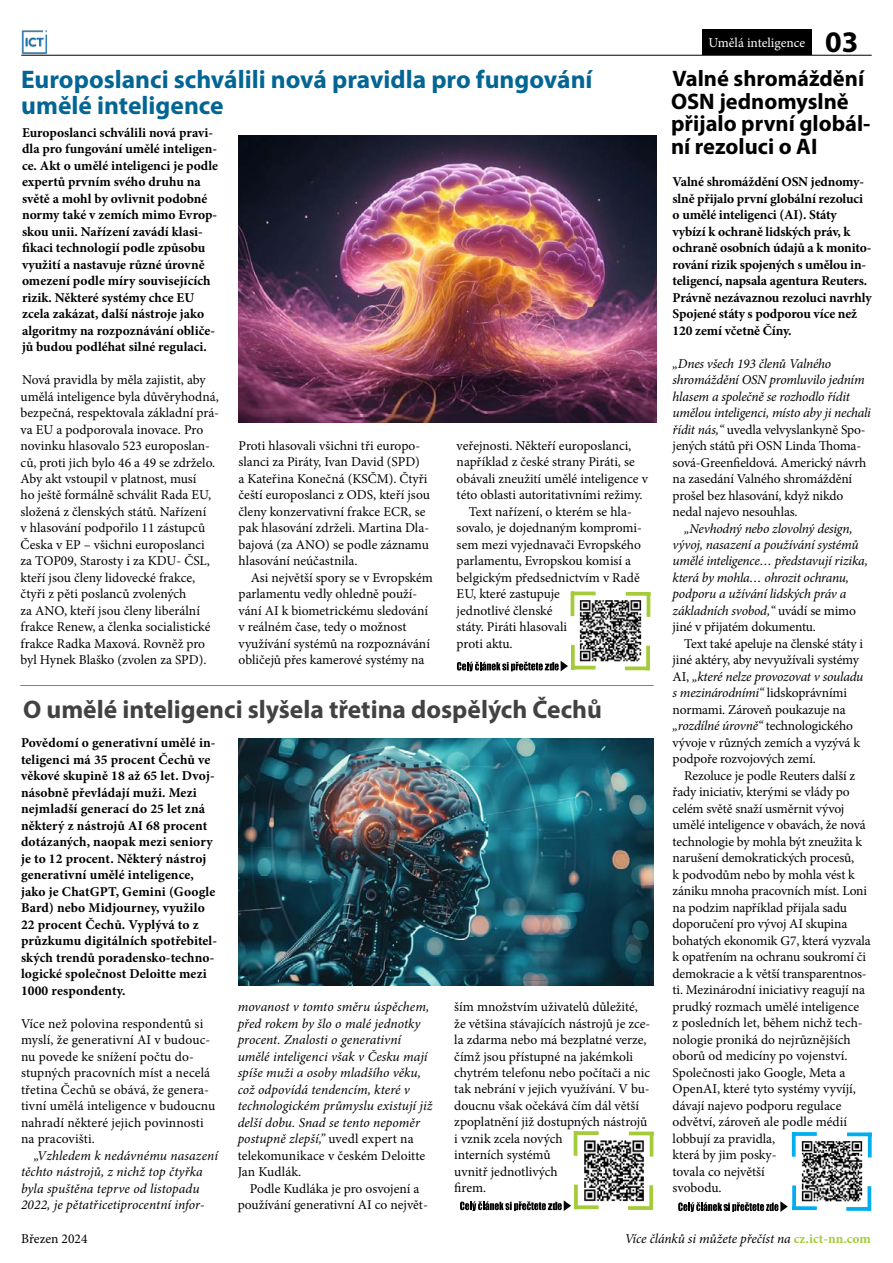
<style>
.page{position:relative;width:893px;height:1263px;background:#fff}
.page>*{position:absolute;margin:0;border:0;box-sizing:border-box;transform-origin:0 0}
.t1{font:700 30px "Myriad Pro";color:#000}
.t2{font:700 25.5px/25.5px "Myriad Pro";color:#026594}
.t3{font:700 25.5px "Myriad Pro";color:#424242}
.t4{font:700 22.5px/22.5px "Myriad Pro";color:#000}
.t5{font:13.5px/16.5px "Minion Pro";letter-spacing:-.005em;color:#000}
.t6{font:700 13.5px/16.5px "Minion Pro";color:#000}
.t7{font:italic 13.5px/16.5px "Minion Pro";color:#000}
.t8{font:italic 13.5px/16.5px "Minion Pro";letter-spacing:-.02em;color:#000}
.t9{font:13.5px "Minion Pro";letter-spacing:-.005em;color:#fff}
.s1{font-style:normal}
.s2{font-style:italic}
.s3{font-weight:700;font-style:normal;color:#a4cb39}
</style>
<div class="page">
<hr style="left:21px;top:55px;width:851px;height:1px;background:#000">
<div style="left:702px;top:29px;width:110px;height:26px;background:#000"></div>
<svg style="left:796px;top:1132px;width:21px;height:4px"></svg>
<svg style="left:792px;top:1132px;width:4px;height:25px"></svg>
<svg style="left:796px;top:1206px;width:21px;height:4px"></svg>
<svg style="left:792px;top:1185px;width:4px;height:25px"></svg>
<svg style="left:847px;top:1132px;width:25px;height:4px"></svg>
<svg style="left:868px;top:1133px;width:4px;height:24px"></svg>
<svg style="left:846px;top:1207px;width:21px;height:4px"></svg>
<svg style="left:867px;top:1186px;width:4px;height:25px"></svg>
<svg style="left:678px;top:1201px;width:110px;height:11px"></svg>
<img style="left:801px;top:1141px;width:62px;height:61px">
<img style="left:21px;top:30px;width:26px;height:24px">
<hr style="left:20px;top:685px;width:634px;height:1px;background:#00aeef">
<svg style="left:577px;top:1131px;width:22px;height:4px"></svg>
<hr style="left:574px;top:1131px;width:3px;height:25px;background:#a4cb39">
<svg style="left:578px;top:1205px;width:21px;height:4px"></svg>
<svg style="left:574px;top:1184px;width:4px;height:25px"></svg>
<svg style="left:629px;top:1131px;width:24px;height:4px"></svg>
<hr style="left:650px;top:1132px;width:3px;height:24px;background:#a4cb39">
<svg style="left:628px;top:1206px;width:21px;height:4px"></svg>
<svg style="left:649px;top:1185px;width:4px;height:25px"></svg>
<svg style="left:460px;top:1200px;width:111px;height:11px"></svg>
<img style="left:584px;top:1140px;width:60px;height:62px">
<svg style="left:574px;top:591px;width:22px;height:4px"></svg>
<hr style="left:571px;top:591px;width:3px;height:25px;background:#a4cb39">
<hr style="left:571px;top:666px;width:25px;height:3px;background:#a4cb39">
<svg style="left:571px;top:645px;width:4px;height:21px"></svg>
<svg style="left:626px;top:592px;width:21px;height:4px"></svg>
<hr style="left:647px;top:592px;width:3px;height:25px;background:#a4cb39">
<svg style="left:625px;top:666px;width:21px;height:4px"></svg>
<svg style="left:646px;top:646px;width:4px;height:24px"></svg>
<svg style="left:457px;top:661px;width:111px;height:10px"></svg>
<img style="left:579px;top:600px;width:63px;height:62px">
<img style="left:239px;top:738px;width:415px;height:247px">
<img style="left:239px;top:136px;width:418px;height:286px">
<h2 class="t2" style="left:21px;top:66px;width:573px">Europoslanci schválili nová pravidla pro fungování umělé inteligence</h2>
<p class="t6" style="left:22px;top:124px;width:198px">Europoslanci schválili nová pravi&shy;dla pro fungování umělé inteligen&shy;ce. Akt o umělé inteligenci je podle expertů prvním svého druhu na světě a mohl by ovlivnit podobné normy také v zemích mimo Evrop&shy;skou unii. Nařízení zavádí klasi&shy;fikaci technologií podle způsobu využití a nastavuje různé úrovně omezení podle míry souvisejících rizik. Některé systémy chce EU zcela zakázat, další nástroje jako algoritmy na rozpoznávání obliče&shy;jů budou podléhat silné regulaci.</p>
<p class="t5" style="left:21px;top:371px;width:200px">Nová pravidla by měla zajistit, aby umělá inteligence byla důvěryhodná, bezpečná, respektovala základní prá&shy;va EU a podporovala inovace. Pro novinku hlasovalo 523 europoslan&shy;ců, proti jich bylo 46 a 49 se zdrželo.<br>Aby akt vstoupil v platnost, musí<br>ho ještě formálně schválit Rada EU, složená z členských států. Nařízení<br>v hlasování podpořilo 11 zástupců Česka v EP – všichni europoslanci za TOP09, Starosty i za KDU- ČSL, kteří jsou členy lidovecké frakce, čtyři z pěti poslanců zvolených<br>za ANO, kteří jsou členy liberální frakce Renew, a členka socialistické frakce Radka Maxová. Rovněž pro byl Hynek Blaško (zvolen za SPD).</p>
<p class="t5" style="left:457px;top:437px;width:176px">veřejnosti. Někteří europoslanci,</p>
<p class="t5" style="left:457px;top:454px;width:180px">například z české strany Piráti, se</p>
<p class="t5" style="left:457px;top:470px;width:193px">obávali zneužití umělé inteligence v</p>
<p class="t5" style="left:457px;top:487px;width:187px">této oblasti autoritativními režimy.</p>
<p class="t5" style="left:469px;top:503px;width:164px">Text nařízení, o kterém se hla-</p>
<p class="t5" style="left:457px;top:520px;width:187px">sovalo, je dojednaným kompromi-</p>
<p class="t5" style="left:457px;top:536px;width:186px">sem mezi vyjednavači Evropského</p>
<p class="t5" style="left:457px;top:553px;width:176px">parlamentu, Evropskou komisí a</p>
<p class="t5" style="left:457px;top:569px;width:185px">belgickým předsednictvím v Radě</p>
<p class="t5" style="left:457px;top:586px;width:105px">EU, které zastupuje</p>
<p class="t5" style="left:457px;top:602px;width:97px">jednotlivé členské</p>
<p class="t5" style="left:457px;top:619px;width:112px">státy. Piráti hlasovali</p>
<p class="t5" style="left:457px;top:635px;width:58px">proti aktu.</p>
<p class="t5" style="left:239px;top:437px;width:193px">Proti hlasovali všichni tři europo&shy;slanci za Piráty, Ivan David (SPD)<br>a Kateřina Konečná (KSČM). Čtyři čeští europoslanci z ODS, kteří jsou členy konzervativní frakce ECR, se pak hlasování zdrželi. Martina Dla&shy;bajová (za ANO) se podle záznamu hlasování neúčastnila.</p>
<p class="t5" style="left:239px;top:569px;width:196px;text-indent:12px">Asi největší spory se v Evropském parlamentu vedly ohledně použí&shy;vání AI k biometrickému sledování v reálném čase, tedy o možnost využívání systémů na rozpoznávání obličejů přes kamerové systémy na</p>
<h2 class="t3" style="left:23px;top:693px;width:580px">O umělé inteligenci slyšela třetina dospělých Čechů</h2>
<p class="t6" style="left:21px;top:734px;width:198px">Povědomí o generativní umělé in&shy;teligenci má 35 procent Čechů ve věkové skupině 18 až 65 let. Dvoj&shy;násobně převládají muži. Mezi nejmladší generací do 25 let zná některý z nástrojů AI 68 procent dotázaných, naopak mezi seniory je to 12 procent. Některý nástroj generativní umělé inteligence, jako je ChatGPT, Gemini (Google<br>Bard) nebo Midjourney, využilo<br>22 procent Čechů. Vyplývá to z průzkumu digitálních spotřebitel&shy;ských trendů poradensko-techno&shy;logické společnost Deloitte mezi<br>1000 respondenty.</p>
<p class="t5" style="left:21px;top:1015px;width:196px">Více než polovina respondentů si myslí, že generativní AI v budouc&shy;nu povede ke snížení počtu do&shy;stupných pracovních míst a necelá třetina Čechů se obává, že genera&shy;tivní umělá inteligence v budoucnu nahradí některé jejich povinnosti na pracovišti.</p>
<p class="t7" style="left:21px;top:1147px;width:199px;text-indent:13px">„Vzhledem k nedávnému nasazení těchto nástrojů, z nichž top čtyřka byla spuštěna teprve od listopadu 2022, je pětatřicetiprocentní infor-</p>
<p class="t5" style="left:454px;top:998px;width:198px">ším množstvím uživatelů důležité, že většina stávajících nástrojů je zce&shy;la zdarma nebo má bezplatné verze, čímž jsou přístupné na jakémkoli chytrém telefonu nebo počítači a nic tak nebrání v jejich využívání. V bu&shy;doucnu však očekává čím dál větší zpoplatnění již dostupných nástrojů i vznik zcela nových<br>interních systémů<br>uvnitř jednotlivých<br>firem.</p>
<p class="t7" style="left:238px;top:998px;width:196px">movanost v tomto směru úspěchem, před rokem by šlo o malé jednotky procent. Znalosti o generativní umělé inteligenci však v Česku mají spíše muži a osoby mladšího věku, což odpovídá tendencím, které v technologickém průmyslu existují již delší dobu. Snad se tento nepoměr postupně zlepší,” <span class="s1">uvedl expert na telekomunikace v českém Deloitte<br>Jan Kudlák.</span></p>
<p class="t5" style="left:238px;top:1180px;width:192px;text-align:center">Podle Kudláka je pro osvojení a používání generativní AI co největ-</p>
<p class="t9" style="left:708px;top:34px;width:98px">Umělá inteligence</p>
<h1 class="t1" style="left:825px;top:22px;width:35px">03</h1>
<h3 class="t4" style="left:671px;top:66px;width:201px">Valné shromáždění<br>OSN jednomyslně přijalo první globál&shy;ní rezoluci o AI</h3>
<p class="t6" style="left:673px;top:173px;width:201px">Valné shromáždění OSN jednomy&shy;slně přijalo první globální rezoluci o umělé inteligenci (AI). Státy vybízí k ochraně lidských práv, k ochraně osobních údajů a k monito&shy;rování rizik spojených s umělou in&shy;teligencí, napsala agentura Reuters.<br>Právně nezávaznou rezoluci navrhly Spojené státy s podporou více než 120 zemí včetně Číny.</p>
<p class="t5" style="left:673px;top:355px;width:200px"><span class="s2">„Dnes všech 193 členů Valného shromáždění OSN promluvilo jedním hlasem a společně se rozhodlo řídit umělou inteligenci, místo aby ji nechali řídit nás,“</span> uvedla velvyslankyně Spo&shy;jených států při OSN Linda Thoma&shy;sová-Greenfieldová. Americký návrh na zasedání Valného shromáždění prošel bez hlasování, když nikdo nedal najevo nesouhlas.</p>
<p class="t8" style="left:673px;top:520px;width:197px;text-indent:12px">„Nevhodný nebo zlovolný design, vývoj, nasazení a používání systémů umělé inteligence… představují rizika, která by mohla… ohrozit ochranu, podporu a užívání lidských práv a základních svobod,“ <span class="s1">uvádí se mimo jiné v přijatém dokumentu.</span></p>
<p class="t5" style="left:673px;top:635px;width:192px;text-indent:12px">Text také apeluje na členské státy i jiné aktéry, aby nevyužívali systémy AI, <span class="s2">„které nelze provozovat v souladu s mezinárodními“</span> lidskoprávními normami. Zároveň poukazuje na <span class="s2">„rozdílné úrovně“</span> technologického vývoje v různých zemích a vyzývá k podpoře rozvojových zemí.</p>
<p class="t5" style="left:673px;top:767px;width:200px;text-indent:12px">Rezoluce je podle Reuters další z řady iniciativ, kterými se vlády po celém světě snaží usměrnit vývoj umělé inteligence v obavách, že nová technologie by mohla být zneužita k narušení demokratických procesů,<br>k podvodům nebo by mohla vést k zániku mnoha pracovních míst. Loni na podzim například přijala sadu doporučení pro vývoj AI skupina bohatých ekonomik G7, která vyzvala k opatřením na ochranu soukromí či demokracie a k větší transparentnos&shy;ti. Mezinárodní iniciativy reagují na prudký rozmach umělé inteligence<br>z posledních let, během nichž tech&shy;nologie proniká do nejrůznějších oborů od medicíny po vojenství.<br>Společnosti jako Google, Meta a<br>OpenAI, které tyto systémy vyvíjí, dávají najevo podporu regulace odvětví, zároveň ale podle médií lobbují za pravidla,<br>která by jim posky-<br>tovala co největší<br>svobodu.</p>
<p class="t5" style="left:21px;top:1231px;width:68px">Březen 2024</p>
<p class="t7" style="left:625px;top:1231px;width:248px">Více článků si můžete přečíst na <span class="s3">cz.ict-nn.com</span></p>
</div>
